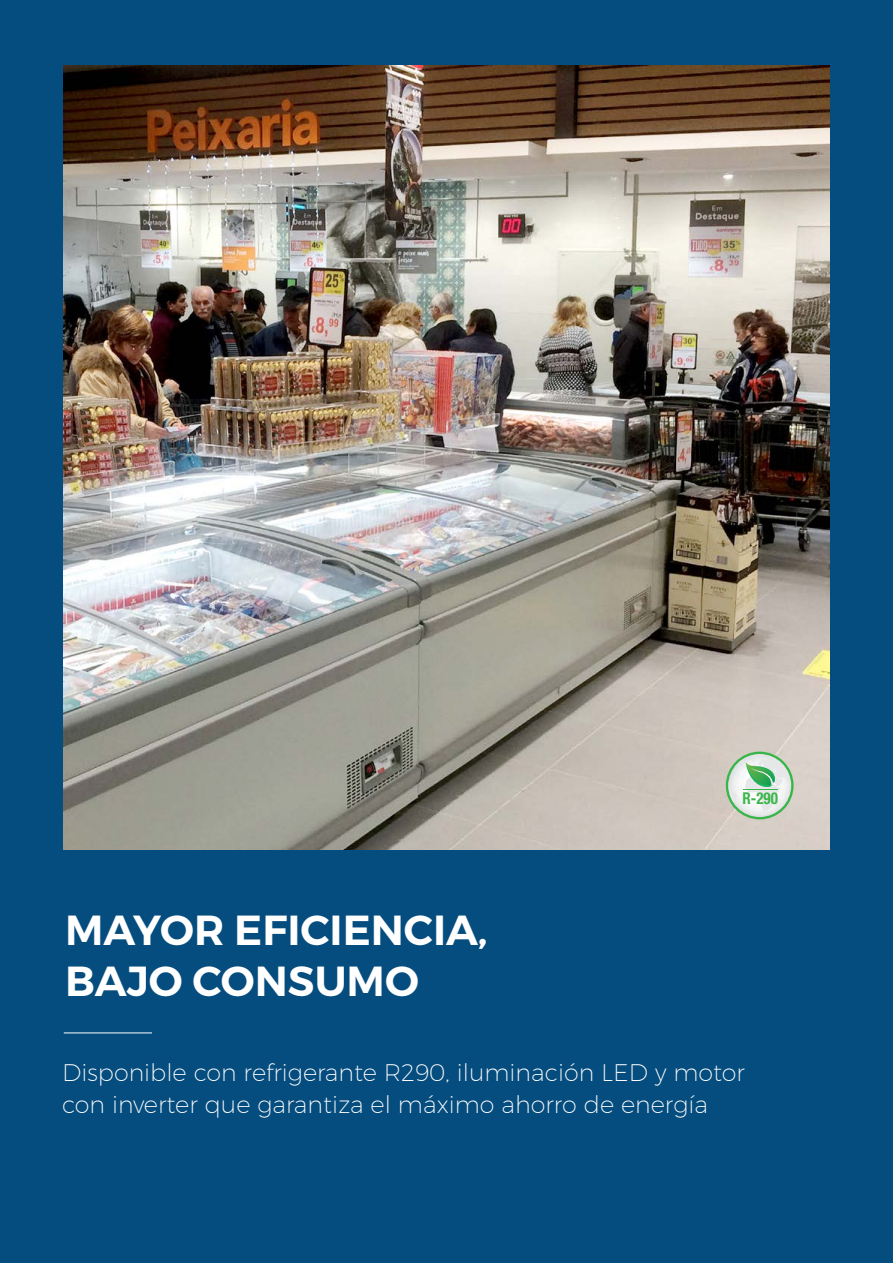
<style>
.page{position:relative;width:893px;height:1263px;background:#054d7e}
.page>*{position:absolute;margin:0;border:0;box-sizing:border-box;transform-origin:0 0}
.t1{font:600 42px "Montserrat";color:#fff}
.t2{font:200 24px/31.5px "Montserrat";color:#fff}
.t3{font:700 condensed 16.35px "Helvetica Neue LT Std";color:#39b54a;scale:.92 1}
</style>
<div class="page">
<img style="left:64px;top:65px;width:766px;height:785px">
<hr style="left:64px;top:1032px;width:88px;height:1px;background:#fff">
<svg style="left:726px;top:752px;width:68px;height:67px"></svg>
<hr style="left:743px;top:790px;width:35px;height:1px;background:#39b54a">
<h1 class="t1" style="left:65px;top:904px;width:195px">MAYOR EFICIENCIA</h1>
<h1 class="t1" style="left:478px;top:904px;width:11px">,</h1>
<h1 class="t1" style="left:65px;top:955px;width:159px">BAJOCONS</h1>
<h1 class="t1" style="left:315px;top:955px;width:67px">UMO</h1>
<p class="t3" style="left:742px;top:789px;width:40px">R-290</p>
<p class="t2" style="left:62px;top:1056px;width:684px">Disponible con refrigerante R290, iluminación LED y motor con inverter que garantiza el máximo ahorro de energía</p>
</div>
